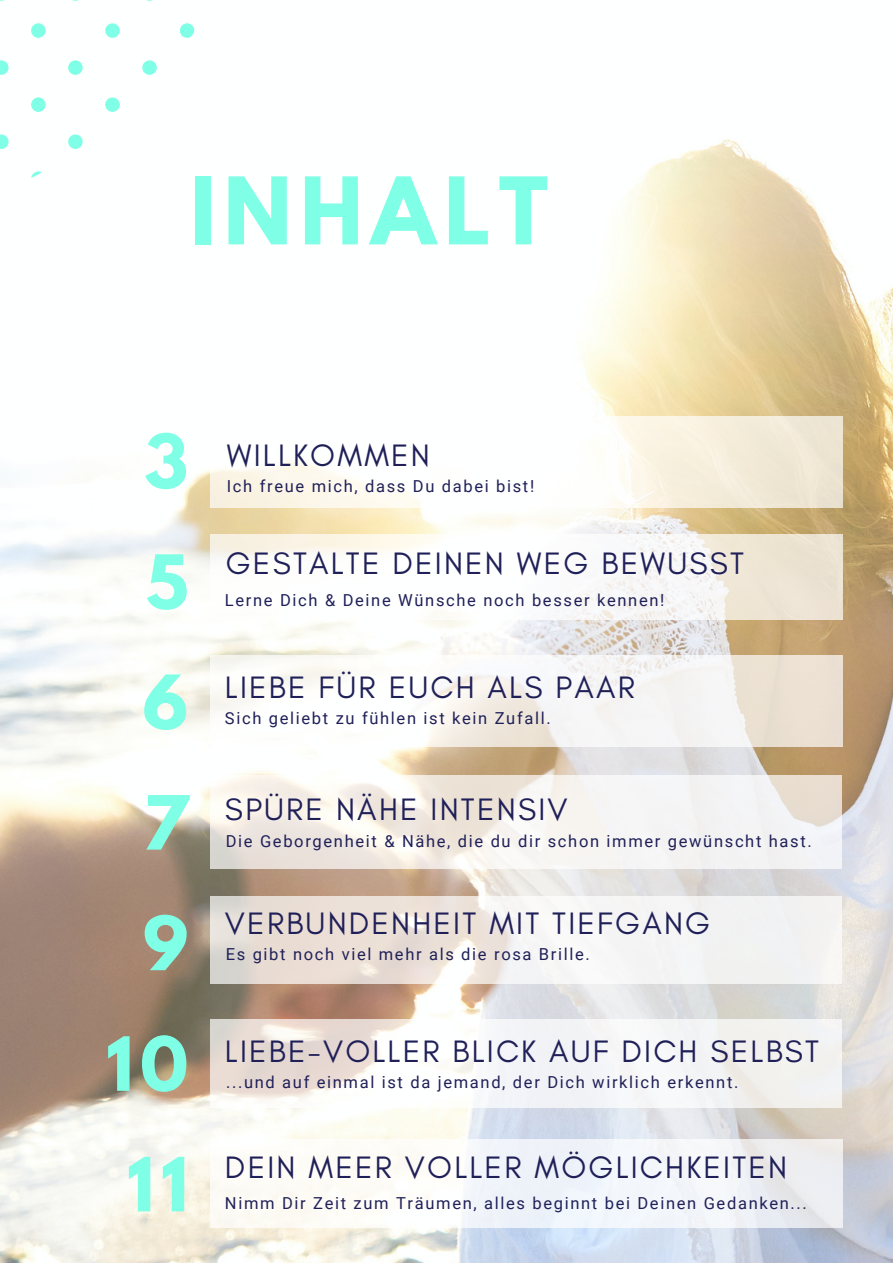
<style>
.page{position:relative;width:893px;height:1264px;background:#fff}
.page>*{position:absolute;margin:0;border:0;box-sizing:border-box;transform-origin:0 0}
.t1{font:700 82.5px "League Spartan";letter-spacing:.1em;color:#7effe6}
.t2{font:700 66.15px "League Spartan";color:#7effe6}
.t3{font:31.5px "Glacial Indifference";letter-spacing:.07em;color:#202059}
.t4{font:16.5px "Roboto";letter-spacing:.1em;color:#202059}
</style>
<div class="page">
<img style="left:0;top:29px;width:892px;height:1233px">
<svg style="left:210px;top:534px;width:632px;height:85px"></svg>
<svg style="left:210px;top:655px;width:632px;height:91px;fill:#f6f6f6"></svg>
<svg style="left:210px;top:775px;width:631px;height:94px;fill:#f4f3f1"></svg>
<svg style="left:210px;top:896px;width:631px;height:88px;fill:#f1f1f1"></svg>
<svg style="left:210px;top:1019px;width:631px;height:88px;fill:#f3f3f6"></svg>
<div style="left:210px;top:1139px;width:632px;height:88px;background:#f4f7f8"></div>
<svg style="left:254px;top:171px;width:5px;height:15px"></svg>
<svg style="left:217px;top:134px;width:14px;height:15px"></svg>
<svg style="left:217px;top:208px;width:14px;height:13px"></svg>
<svg style="left:105px;top:171px;width:15px;height:15px"></svg>
<svg style="left:68px;top:134px;width:15px;height:15px"></svg>
<svg style="left:68px;top:208px;width:15px;height:13px"></svg>
<svg style="left:142px;top:134px;width:15px;height:15px"></svg>
<svg style="left:142px;top:208px;width:15px;height:13px"></svg>
<svg style="left:180px;top:171px;width:14px;height:15px"></svg>
<svg style="left:0;top:134px;width:9px;height:15px"></svg>
<svg style="left:0;top:208px;width:9px;height:13px"></svg>
<svg style="left:31px;top:171px;width:15px;height:15px"></svg>
<svg style="left:254px;top:97px;width:5px;height:15px"></svg>
<svg style="left:254px;top:29px;width:5px;height:9px"></svg>
<svg style="left:217px;top:60px;width:14px;height:15px"></svg>
<svg style="left:105px;top:97px;width:15px;height:15px"></svg>
<svg style="left:105px;top:23px;width:15px;height:15px"></svg>
<svg style="left:68px;top:60px;width:15px;height:15px"></svg>
<svg style="left:142px;top:60px;width:15px;height:15px"></svg>
<svg style="left:180px;top:97px;width:14px;height:15px"></svg>
<svg style="left:180px;top:23px;width:14px;height:15px"></svg>
<svg style="left:0;top:60px;width:9px;height:15px"></svg>
<svg style="left:31px;top:97px;width:15px;height:15px"></svg>
<svg style="left:31px;top:23px;width:15px;height:15px"></svg>
<svg style="left:210px;top:416px;width:632px;height:91px"></svg>
<p class="t1" style="left:190px;top:170px;width:359px">INHALT</p>
<p class="t2" style="left:144px;top:428px;width:45px">3</p>
<p class="t3" style="left:227px;top:436px;width:205px">WILLKOMMEN</p>
<p class="t4" style="left:227px;top:477px;width:309px">Ich freue mich, dass Du dabei bist!</p>
<p class="t2" style="left:146px;top:549px;width:44px">5</p>
<p class="t3" style="left:226px;top:544px;width:519px">GESTALTE DEINEN WEG BEWUSST</p>
<p class="t4" style="left:225px;top:590px;width:441px">Lerne Dich &amp; Deine Wünsche noch besser kennen!</p>
<p class="t2" style="left:143px;top:669px;width:47px">6</p>
<p class="t3" style="left:225px;top:667px;width:411px">LIEBE FÜR EUCH ALS PAAR</p>
<p class="t4" style="left:225px;top:708px;width:327px">Sich geliebt zu fühlen ist kein Zufall.</p>
<p class="t2" style="left:143px;top:790px;width:47px">7</p>
<p class="t3" style="left:225px;top:790px;width:344px">SPÜRE NÄHE INTENSIV</p>
<p class="t4" style="left:226px;top:831px;width:587px">Die Geborgenheit &amp; Nähe, die du dir schon immer gewünscht hast.</p>
<p class="t2" style="left:143px;top:910px;width:47px">9</p>
<p class="t3" style="left:225px;top:904px;width:487px">VERBUNDENHEIT MIT TIEFGANG</p>
<p class="t4" style="left:226px;top:945px;width:365px">Es gibt noch viel mehr als die rosa Brille.</p>
<p class="t2" style="left:106px;top:1031px;width:83px">10</p>
<p class="t3" style="left:225px;top:1031px;width:595px">LIEBE-VOLLER BLICK AUF DICH SELBST</p>
<p class="t4" style="left:226px;top:1072px;width:514px">...und auf einmal ist da jemand, der Dich wirklich erkennt.</p>
<p class="t2" style="left:127px;top:1151px;width:63px">11</p>
<p class="t3" style="left:225px;top:1147px;width:563px">DEIN MEER VOLLER MÖGLICHKEITEN</p>
<p class="t4" style="left:225px;top:1193px;width:583px">Nimm Dir Zeit zum Träumen, alles beginnt bei Deinen Gedanken...</p>
</div>
